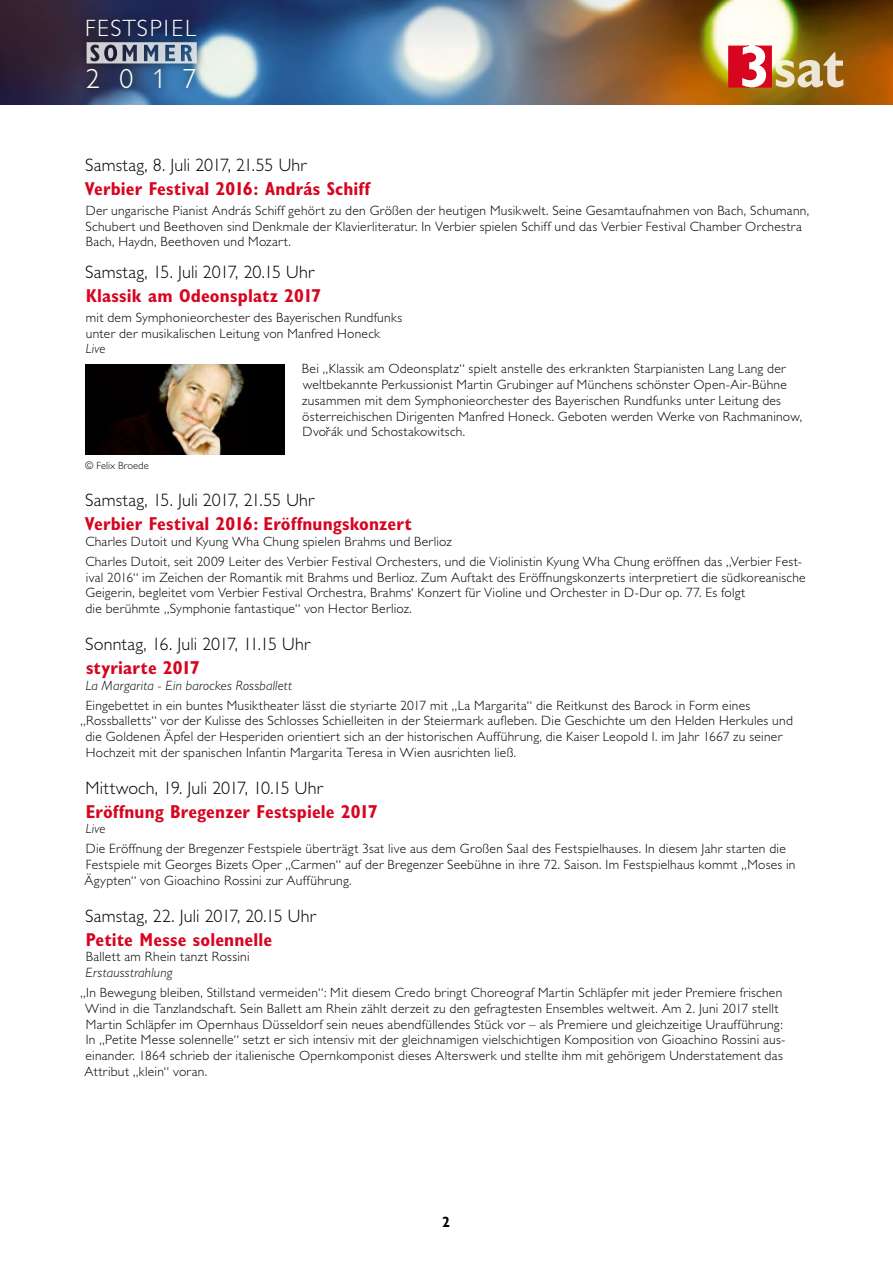
<style>
.page{position:relative;width:893px;height:1263px;background:#fff}
.page>*{position:absolute;margin:0;border:0;box-sizing:border-box;transform-origin:0 0}
.t1{font:300 28.5px "Chantilly";color:#fffffe}
.t2{font:300 23.7px "Gill Sans";letter-spacing:.075em;color:#fffffe}
.t3{font:700 condensed 18.75px "Gill Sans";letter-spacing:.01em;color:#d7051f}
.t4{font:300 18px "Gill Sans";letter-spacing:.005em;color:#000}
.t5{font:700 condensed 15px "Gill Sans";color:#000}
.t6{font:300 13.5px/15.8px "Gill Sans";letter-spacing:.02em;color:#000}
.t7{font:italic 300 13.5px "Gill Sans";letter-spacing:.02em;color:#000}
.t8{font:300 10.5px "Gill Sans";letter-spacing:.005em;color:#000}
</style>
<div class="page">
<div style="left:85px;top:364px;width:200px;height:90px;background:#000"></div>
<img style="left:101px;top:364px;width:145px;height:90px">
<img style="left:0;top:0;width:893px;height:104px">
<svg style="left:729px;top:46px;width:114px;height:41px;background:#cb8869"></svg>
<div style="left:77px;top:11px;width:129px;height:86px;background:#000;opacity:.75"></div>
<svg style="left:87px;top:42px;width:110px;height:21px;background:#939caa"></svg>
<h2 class="t2" style="left:85px;top:15px;width:113px">FESTSPIEL</h2>
<h1 class="t1" style="left:86px;top:63px;width:112px">2017</h1>
<h3 class="t4" style="left:85px;top:155px;width:223px">Samstag, 8. Juli 2017, 21.55 Uhr</h3>
<h3 class="t3" style="left:85px;top:177px;width:287px">Verbier Festival 2016: András Schiff</h3>
<p class="t6" style="left:86px;top:203px;width:725px">Der ungarische Pianist András Schiff gehört zu den Größen der heutigen Musikwelt. Seine Gesamtaufnahmen von Bach, Schumann,<br>Schubert und Beethoven sind Denkmale der Klavierliteratur. In Verbier spielen Schiff und das Verbier Festival Chamber Orchestra<br>Bach, Haydn, Beethoven und Mozart.</p>
<h3 class="t4" style="left:85px;top:262px;width:230px">Samstag, 15. Juli 2017, 20.15 Uhr</h3>
<h3 class="t3" style="left:86px;top:284px;width:237px">Klassik am Odeonsplatz 2017</h3>
<p class="t6" style="left:86px;top:310px;width:318px">mit dem Symphonieorchester des Bayerischen Rundfunks unter der musikalischen Leitung von Manfred Honeck</p>
<p class="t7" style="left:86px;top:341px;width:21px">Live</p>
<p class="t6" style="left:302px;top:361px;width:502px">Bei „Klassik am Odeonsplatz“ spielt anstelle des erkrankten Starpianisten Lang Lang der weltbekannte Perkussionist Martin Grubinger auf Münchens schönster Open-Air-Bühne zusammen mit dem Symphonieorchester des Bayerischen Rundfunks unter Leitung des österreichischen Dirigenten Manfred Honeck. Geboten werden Werke von Rachmaninow, Dvoˇrák und Schostakowitsch.</p>
<p class="t8" style="left:85px;top:459px;width:65px">© Felix Broede</p>
<h3 class="t4" style="left:85px;top:490px;width:230px">Samstag, 15. Juli 2017, 21.55 Uhr</h3>
<h3 class="t3" style="left:85px;top:513px;width:329px">Verbier Festival 2016: Eröffnungskonzert</h3>
<p class="t6" style="left:85px;top:531px;width:717px;line-height:20px">Charles Dutoit und Kyung Wha Chung spielen Brahms und Berlioz<br>Charles Dutoit, seit 2009 Leiter des Verbier Festival Orchesters, und die Violinistin Kyung Wha Chung eröffnen das „Verbier Fest-</p>
<p class="t6" style="left:85px;top:569px;width:722px">ival 2016“ im Zeichen der Romantik mit Brahms und Berlioz. Zum Auftakt des Eröffnungskonzerts interpretiert die südkoreanische<br>Geigerin, begleitet vom Verbier Festival Orchestra, Brahms‘ Konzert für Violine und Orchester in D-Dur op. 77. Es folgt<br>die berühmte „Symphonie fantastique“ von Hector Berlioz.</p>
<h3 class="t4" style="left:85px;top:634px;width:226px">Sonntag, 16. Juli 2017, 11.15 Uhr</h3>
<h3 class="t3" style="left:86px;top:656px;width:115px">styriarte 2017</h3>
<p class="t7" style="left:86px;top:678px;width:208px">La Margarita - Ein barockes Rossballett</p>
<p class="t6" style="left:86px;top:697px;width:666px">Eingebettet in ein buntes Musiktheater lässt die styriarte 2017 mit „La Margarita“ die Reitkunst des Barock in Form eines</p>
<p class="t6" style="left:80px;top:713px;width:714px">„Rossballetts“ vor der Kulisse des Schlosses Schielleiten in der Steiermark aufleben. Die Geschichte um den Helden Herkules und</p>
<p class="t6" style="left:85px;top:729px;width:698px">die Goldenen Äpfel der Hesperiden orientiert sich an der historischen Aufführung, die Kaiser Leopold I. im Jahr 1667 zu seiner</p>
<p class="t6" style="left:86px;top:745px;width:432px">Hochzeit mit der spanischen Infantin Margarita Teresa in Wien ausrichten ließ.</p>
<h3 class="t4" style="left:85px;top:777px;width:239px">Mittwoch, 19. Juli 2017, 10.15 Uhr</h3>
<h3 class="t3" style="left:86px;top:800px;width:294px">Eröffnung Bregenzer Festspiele 2017</h3>
<p class="t7" style="left:86px;top:821px;width:21px">Live</p>
<p class="t6" style="left:85px;top:841px;width:712px">Die Eröffnung der Bregenzer Festspiele überträgt 3sat live aus dem Großen Saal des Festspielhauses. In diesem Jahr starten die<br>Festspiele mit Georges Bizets Oper „Carmen“ auf der Bregenzer Seebühne in ihre 72. Saison. Im Festspielhaus kommt „Moses in<br>Ägypten“ von Gioachino Rossini zur Aufführung.</p>
<h3 class="t4" style="left:85px;top:905px;width:232px">Samstag, 22. Juli 2017, 20.15 Uhr</h3>
<h3 class="t3" style="left:86px;top:928px;width:188px">Petite Messe solennelle</h3>
<p class="t6" style="left:86px;top:949px;width:165px">Ballett am Rhein tanzt Rossini</p>
<p class="t7" style="left:86px;top:965px;width:88px">Erstausstrahlung</p>
<p class="t6" style="left:85px;top:985px;width:702px;text-indent:-4px">„In Bewegung bleiben, Stillstand vermeiden“: Mit diesem Credo bringt Choreograf Martin Schläpfer mit jeder Premiere frischen Wind in die Tanzlandschaft. Sein Ballett am Rhein zählt derzeit zu den gefragtesten Ensembles weltweit. Am 2. Juni 2017 stellt Martin Schläpfer im Opernhaus Düsseldorf sein neues abendfüllendes Stück vor – als Premiere und gleichzeitige Uraufführung:<br>In „Petite Messe solennelle“ setzt er sich intensiv mit der gleichnamigen vielschichtigen Komposition von Gioachino Rossini aus&shy;einander. 1864 schrieb der italienische Opernkomponist dieses Alterswerk und stellte ihm mit gehörigem Understatement das Attribut „klein“ voran.</p>
<p class="t5" style="left:443px;top:1213px;width:9px">2</p>
</div>
